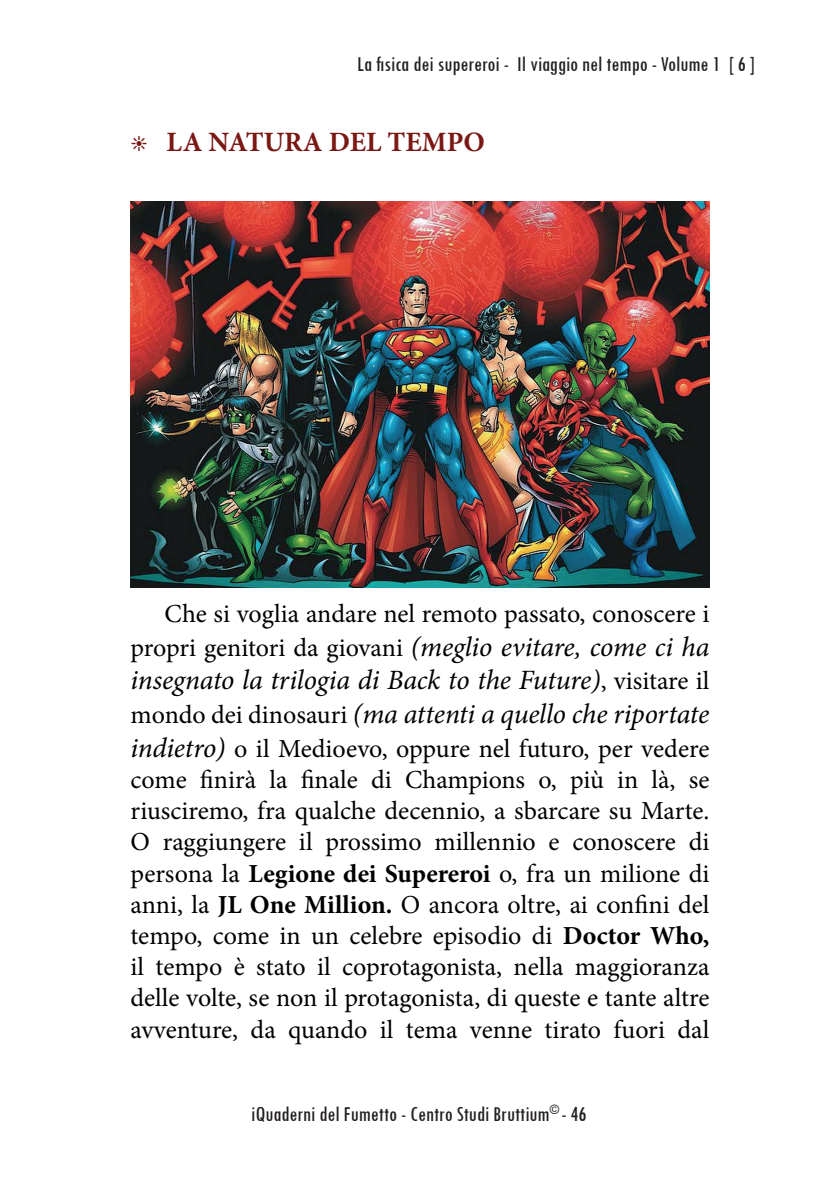
<style>
.page{position:relative;width:840px;height:1191px;background:#fff}
.page>*{position:absolute;margin:0;border:0;box-sizing:border-box;transform-origin:0 0}
.t1{font:italic 28px/33.6px "Minion Pro";letter-spacing:-.01em;color:#000001}
.t2{font:700 28px "Minion Pro";color:#7a1814}
.t3{font:26px/31.2px "Minion Pro";letter-spacing:-.005em;color:#000001;text-align:right}
.t4{font:condensed 22px "Tw Cen";color:#231f20}
.s1{font-style:italic;font-size:28px}
.s2{font-style:normal;font-size:26px}
.s3{font-weight:700}
</style>
<div class="page">
<img style="left:130px;top:201px;width:579px;height:386px">
<p class="t4" style="left:357px;top:51px;width:399px">La fisica dei supereroi - Il viaggio nel tempo - Volume 1 [ 6 ]</p>
<p class="t2" style="left:130px;top:122px;width:356px">Ӿ LA NATURA DEL TEMPO</p>
<p class="t3" style="left:130px;top:597px;width:580px;line-height:33.6px">Che si voglia andare nel remoto passato, conoscere i propri genitori da giovani <span class="s1">(meglio evitare, come ci ha</span></p>
<p class="t1" style="left:130px;top:663px;width:580px">insegnato la trilogia di Back to the Future)<span class="s2">, visitare il mondo dei dinosauri</span> (ma attenti a quello che riportate</p>
<p class="t3" style="left:130px;top:733px;width:580px;text-align:justify"><span class="s1">indietro)</span> o il Medioevo, oppure nel futuro, per vedere come finirà la finale di Champions o, più in là, se riusciremo, fra qualche decennio, a sbarcare su Marte.<br>O raggiungere il prossimo millennio e conoscere di persona la <span class="s3">Legione dei Supereroi</span> o, fra un milione di anni, la <span class="s3">JL One Million.</span> O ancora oltre, ai confini del tempo, come in un celebre episodio di <span class="s3">Doctor Who, </span>il tempo è stato il coprotagonista, nella maggioranza delle volte, se non il protagonista, di queste e tante altre avventure, da quando il tema venne tirato fuori dal</p>
<p class="t4" style="left:251px;top:1101px;width:337px">iQuaderni del Fumetto - Centro Studi Bruttium<sup>©</sup> - 46</p>
</div>
